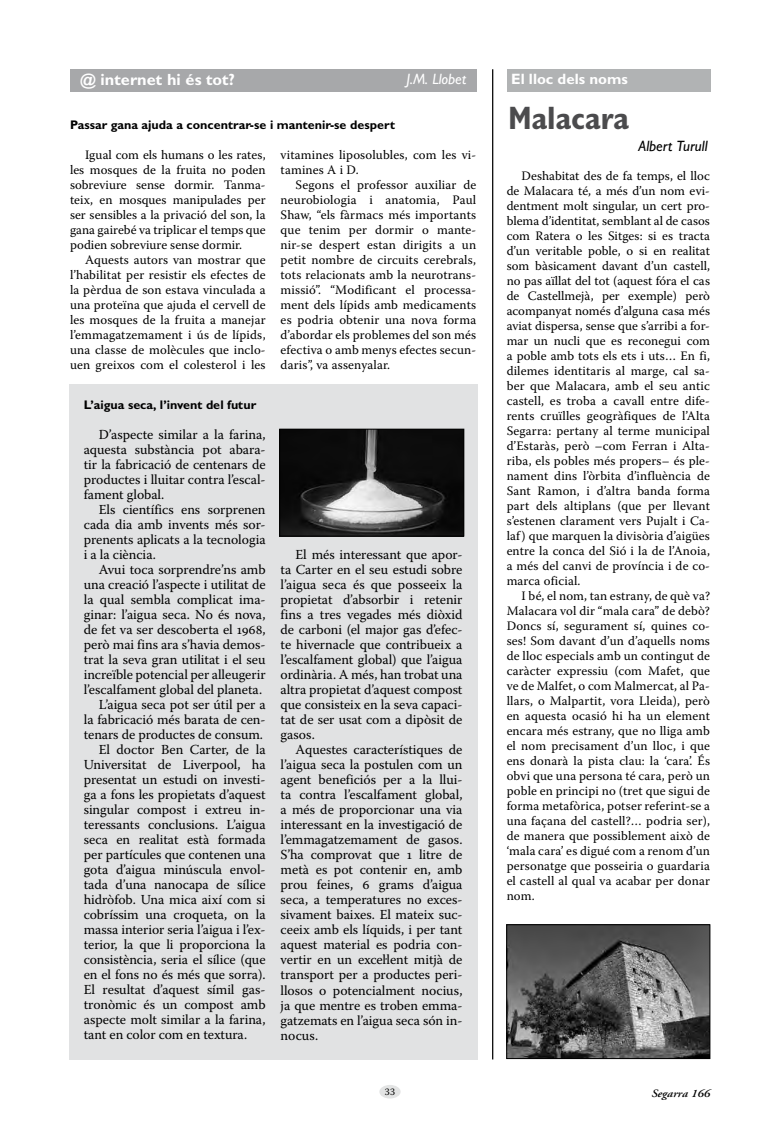
<style>
.page{position:relative;width:780px;height:1134px;background:#fff}
.page>*{position:absolute;margin:0;border:0;box-sizing:border-box;transform-origin:0 0}
.t1{font:700 condensed 32.5px "Gill Sans MT Pro";color:#4b4b4d}
.t2{font:700 16.25px "Gill Sans MT Pro";color:#fff}
.t3{font:700 15px "Gill Sans MT Pro";color:#fff}
.t4{font:italic 500 15px "Gill Sans MT Pro";color:#000}
.t5{font:italic 500 15px "Gill Sans MT Pro";color:#fff}
.t6{font:13.75px/15px "Warnock Pro";letter-spacing:-.005em;color:#000;text-align:justify}
.t7{font:12.88px/15px "Warnock Pro";letter-spacing:.01em;color:#000;text-align:justify}
.t8{font:700 12.5px "Gill Sans MT Pro";color:#000}
.t9{font:italic 600 11.25px "Adobe Garamond Pro";color:#000;scale:1.1 1}
.t10{font:10px "Warnock Pro";color:#000}
</style>
<div class="page">
<div style="left:379px;top:1085px;width:22px;height:13px;background:#e3e4e4;border-radius:50%"></div>
<hr style="left:492px;top:69px;width:1px;height:990px;background:#000">
<div style="left:508px;top:69px;width:203px;height:23px;background:#b1b3b4"></div>
<div style="left:70px;top:384px;width:408px;height:675px;background:#e1e2e3"></div>
<img style="left:508px;top:926px;width:200px;height:131px">
<div style="left:506px;top:924px;width:204px;height:135px;border:1px solid #000"></div>
<img style="left:281px;top:431px;width:181px;height:103px">
<div style="left:279px;top:429px;width:185px;height:107px;border:1px solid #000"></div>
<div style="left:70px;top:69px;width:406px;height:22px;background:#a7a8aa"></div>
<p class="t2" style="left:80px;top:69px;width:157px">@ internet hi és tot?</p>
<p class="t5" style="left:407px;top:70px;width:61px">J.M. Llobet</p>
<p class="t3" style="left:511px;top:70px;width:118px">El lloc dels noms</p>
<h1 class="t1" style="left:508px;top:99px;width:123px">Malacara</h1>
<p class="t8" style="left:70px;top:117px;width:327px">Passar gana ajuda a concentrar-se i mantenir-se despert</p>
<p class="t7" style="left:70px;top:147px;width:197px;text-indent:15px">Igual com els humans o les rates, les mosques de la fruita no poden sobreviure sense dormir. Tanma&shy;teix, en mosques manipulades per ser sensibles a la privació del son, la gana gairebé va triplicar el temps que podien sobreviure sense dormir.</p>
<p class="t7" style="left:70px;top:252px;width:197px;text-indent:15px">Aquests autors van mostrar que l’habilitat per resistir els efectes de la pèrdua de son estava vinculada a una proteïna que ajuda el cervell de les mosques de la fruita a manejar l’emmagatzemament i ús de lípids, una classe de molècules que inclo&shy;uen greixos com el colesterol i les</p>
<p class="t4" style="left:639px;top:137px;width:70px">Albert Turull</p>
<p class="t7" style="left:281px;top:147px;width:197px">vitamines liposolubles, com les vi&shy;tamines A i D.</p>
<p class="t7" style="left:281px;top:177px;width:197px;text-indent:15px">Segons el professor auxiliar de neurobiologia i anatomia, Paul Shaw, “els fàrmacs més importants que tenim per dormir o mante&shy;nir-se despert estan dirigits a un petit nombre de circuits cerebrals, tots relacionats amb la neurotrans&shy;missió”. “Modificant el processa&shy;ment dels lípids amb medicaments es podria obtenir una nova forma d’abordar els problemes del son més efectiva o amb menys efectes secun&shy;daris”, va assenyalar.</p>
<p class="t7" style="left:507px;top:168px;width:205px;text-indent:15px">Deshabitat des de fa temps, el lloc de Malacara té, a més d’un nom evi&shy;dentment molt singular, un cert pro&shy;blema d’identitat, semblant al de casos com Ratera o les Sitges: si es tracta d’un veritable poble, o si en realitat som bàsicament davant d’un castell, no pas aïllat del tot (aquest fóra el cas de Castellmejà, per exemple) però acompanyat només d’alguna casa més aviat dispersa, sense que s’arribi a for&shy;mar un nucli que es reconegui com a poble amb tots els ets i uts… En fi, dilemes identitaris al marge, cal sa&shy;ber que Malacara, amb el seu antic castell, es troba a cavall entre dife&shy;rents cruïlles geogràfiques de l’Alta Segarra: pertany al terme municipal d’Estaràs, però –com Ferran i Alta&shy;riba, els pobles més propers– és ple&shy;nament dins l’òrbita d’influència de Sant Ramon, i d’altra banda forma part dels altiplans (que per llevant s’estenen clarament vers Pujalt i Ca&shy;laf) que marquen la divisòria d’aigües entre la conca del Sió i la de l’Anoia, a més del canvi de província i de co&shy;marca oficial.</p>
<p class="t7" style="left:507px;top:588px;width:205px;text-indent:15px">I bé, el nom, tan estrany, de què va?<br>Malacara vol dir “mala cara” de debò?<br>Doncs sí, segurament sí, quines co&shy;ses! Som davant d’un d’aquells noms de lloc especials amb un contingut de caràcter expressiu (com Mafet, que ve de Malfet, o com Malmercat, al Pa&shy;llars, o Malpartit, vora Lleida), però en aquesta ocasió hi ha un element encara més estrany, que no lliga amb el nom precisament d’un lloc, i que ens donarà la pista clau: la ‘cara’. És obvi que una persona té cara, però un poble en principi no (tret que sigui de forma metafòrica, potser referint-se a una façana del castell?… podria ser), de manera que possiblement això de ‘mala cara’ es digué com a renom d’un personatge que posseiria o guardaria el castell al qual va acabar per donar nom.</p>
<p class="t8" style="left:84px;top:397px;width:174px">L’aigua seca, l’invent del futur</p>
<p class="t6" style="left:84px;top:427px;width:183px;text-indent:15px">D’aspecte similar a la farina, aquesta substància pot abara&shy;tir la fabricació de centenars de productes i lluitar contra l’escal&shy;fament global.</p>
<p class="t6" style="left:84px;top:502px;width:183px;text-indent:15px">Els científics ens sorprenen cada dia amb invents més sor&shy;prenents aplicats a la tecnologia i a la ciència.</p>
<p class="t6" style="left:99px;top:562px;width:168px">Avui toca sorprendre’ns amb</p>
<p class="t6" style="left:84px;top:577px;width:183px">una creació l’aspecte i utilitat de</p>
<p class="t6" style="left:84px;top:592px;width:183px">la qual sembla complicat ima-</p>
<p class="t6" style="left:84px;top:607px;width:183px">ginar: l’aigua seca. No és nova,</p>
<p class="t6" style="left:84px;top:622px;width:183px">de fet va ser descoberta el 1968,</p>
<p class="t6" style="left:84px;top:637px;width:183px">però mai fins ara s’havia demos-</p>
<p class="t6" style="left:84px;top:652px;width:183px">trat la seva gran utilitat i el seu</p>
<p class="t6" style="left:84px;top:667px;width:183px">increïble potencial per alleugerir</p>
<p class="t6" style="left:84px;top:682px;width:180px">l’escalfament global del planeta.</p>
<p class="t6" style="left:99px;top:697px;width:168px">L’aigua seca pot ser útil per a</p>
<p class="t6" style="left:84px;top:712px;width:183px">la fabricació més barata de cen-</p>
<p class="t6" style="left:84px;top:727px;width:181px">tenars de productes de consum.</p>
<p class="t6" style="left:99px;top:742px;width:168px">El doctor Ben Carter, de la</p>
<p class="t6" style="left:84px;top:757px;width:183px">Universitat de Liverpool, ha</p>
<p class="t6" style="left:84px;top:772px;width:183px">presentat un estudi on investi-</p>
<p class="t6" style="left:84px;top:787px;width:183px">ga a fons les propietats d’aquest</p>
<p class="t6" style="left:84px;top:802px;width:183px">singular compost i extreu in-</p>
<p class="t6" style="left:84px;top:817px;width:183px">teressants conclusions. L’aigua</p>
<p class="t6" style="left:84px;top:832px;width:183px">seca en realitat està formada</p>
<p class="t6" style="left:84px;top:847px;width:183px">per partícules que contenen una</p>
<p class="t6" style="left:84px;top:862px;width:183px">gota d’aigua minúscula envol-</p>
<p class="t6" style="left:84px;top:877px;width:183px">tada d’una nanocapa de sílice</p>
<p class="t6" style="left:84px;top:892px;width:183px">hidròfob. Una mica així com si</p>
<p class="t6" style="left:84px;top:907px;width:183px">cobríssim una croqueta, on la</p>
<p class="t6" style="left:84px;top:922px;width:183px">massa interior seria l’aigua i l’ex-</p>
<p class="t6" style="left:84px;top:937px;width:183px">terior, la que li proporciona la</p>
<p class="t6" style="left:84px;top:952px;width:183px">consistència, seria el sílice (que</p>
<p class="t6" style="left:84px;top:967px;width:183px">en el fons no és més que sorra).</p>
<p class="t6" style="left:84px;top:982px;width:183px">El resultat d’aquest símil gas-</p>
<p class="t6" style="left:84px;top:997px;width:183px">tronòmic és un compost amb</p>
<p class="t6" style="left:84px;top:1012px;width:183px">aspecte molt similar a la farina,</p>
<p class="t6" style="left:84px;top:1027px;width:165px">tant en color com en textura.</p>
<p class="t6" style="left:281px;top:547px;width:183px;text-indent:15px">El més interessant que apor&shy;ta Carter en el seu estudi sobre l’aigua seca és que posseeix la propietat d’absorbir i retenir fins a tres vegades més diòxid de carboni (el major gas d’efec&shy;te hivernacle que contribueix a l’escalfament global) que l’aigua ordinària. A més, han trobat una altra propietat d’aquest compost que consisteix en la seva capaci&shy;tat de ser usat com a dipòsit de gasos.</p>
<p class="t6" style="left:281px;top:742px;width:183px;text-indent:15px">Aquestes característiques de l’aigua seca la postulen com un agent beneficiós per a la llui&shy;ta contra l’escalfament global, a més de proporcionar una via interessant en la investigació de l’emmagatzemament de gasos.<br>S’ha comprovat que 1 litre de metà es pot contenir en, amb prou feines, 6 grams d’aigua seca, a temperatures no exces&shy;sivament baixes. El mateix suc&shy;ceeix amb els líquids, i per tant aquest material es podria con&shy;vertir en un exceŀlent mitjà de transport per a productes peri&shy;llosos o potencialment nocius, ja que mentre es troben emma&shy;gatzemats en l’aigua seca són in&shy;nocus.</p>
<p class="t10" style="left:385px;top:1085px;width:12px">33</p>
<p class="t9" style="left:652px;top:1087px;width:55px">Segarra 166</p>
</div>
